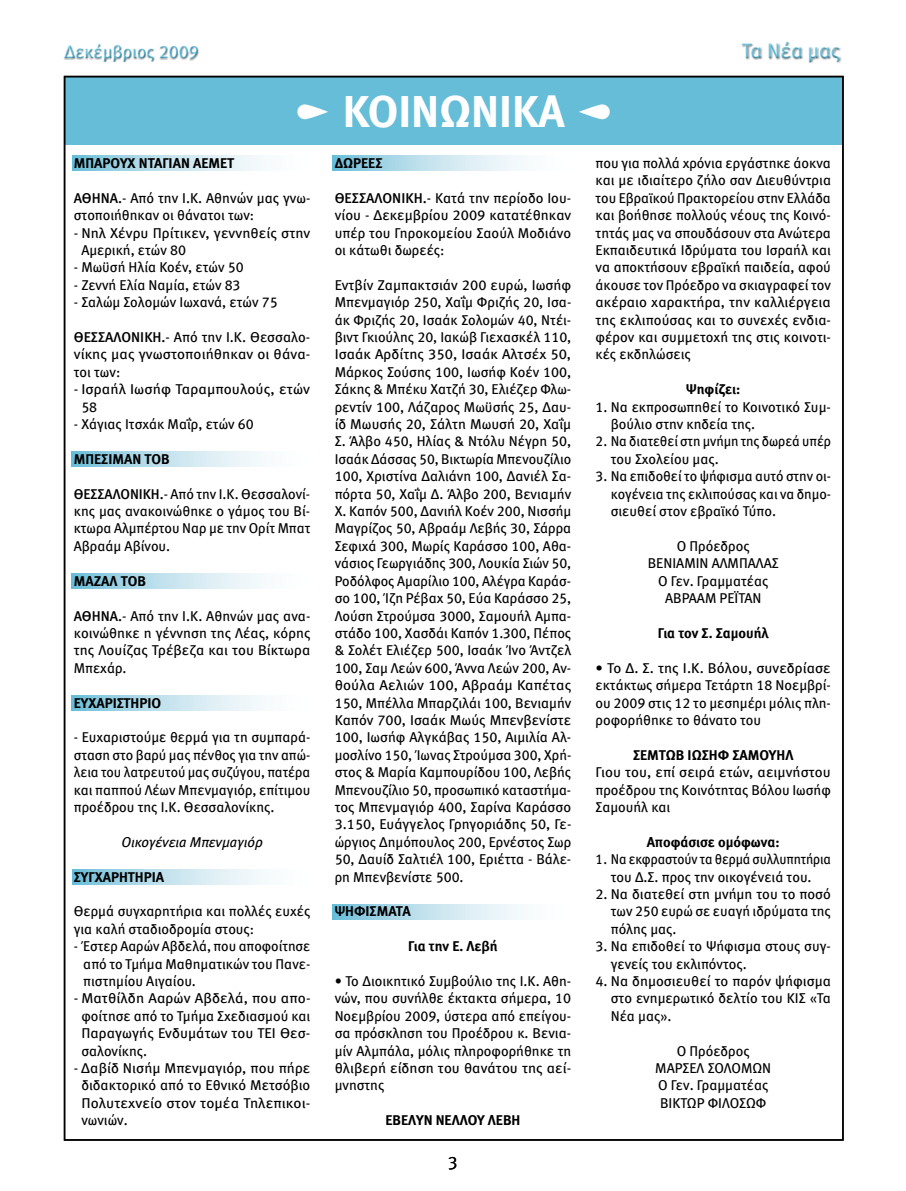
<style>
.page{position:relative;width:906px;height:1191px;background:#fff}
.page>*{position:absolute;margin:0;border:0;box-sizing:border-box;transform-origin:0 0}
.t1{font:45px "Meta Bold Greek LF";color:#fff}
.t2{font:21px "Meta Book Greek LF";color:#65bdd8}
.t3{font:18px "Meta Book Greek LF";color:#65bdd8}
.t4{font:18px "Meta Normal Greek LF";color:#000}
.t5{font:14.25px/17.4px "Meta Book Greek LF";color:#000;text-align:justify}
.t6{font:14.25px/17.4px "Meta Book Greek LF";color:#000;text-align:justify;scale:1.04 1}
.t7{font:14.25px "Meta Bold Greek LF";color:#000}
.t8{font:14.25px/17.4px "Meta Book Greek LF";color:#000;text-align:justify;scale:1.05 1}
.t9{font:14.25px/17.4px "Meta Book Greek LF";color:#000;text-align:center;scale:.93 1}
.t10{font:14.25px/17.4px "Meta Book Greek LF";color:#000;scale:.96 1}
.t11{font:14.25px/17.4px "Meta Book Greek LF";color:#000;scale:1.06 1}
.t12{font:italic 14.25px "Meta Book Greek LF";color:#000}
.s1{font-family:"FF Dingbests"}
.s2{font-family:"Meta Medium Greek LF"}
</style>
<div class="page">
<div style="left:64px;top:77px;width:779px;height:68px;background:#65bdd8"></div>
<div style="left:63px;top:41px;width:778px;height:22px;background:#000;opacity:.35"></div>
<svg style="left:332px;top:155px;width:190px;height:16px;background:#bce0ec"></svg>
<svg style="left:332px;top:904px;width:190px;height:15px;background:#bce0ec"></svg>
<svg style="left:73px;top:869px;width:190px;height:15px;background:#bce0ec"></svg>
<svg style="left:72px;top:451px;width:190px;height:15px;background:#bce0ec"></svg>
<svg style="left:72px;top:573px;width:190px;height:16px;background:#bce0ec"></svg>
<svg style="left:72px;top:695px;width:190px;height:15px;background:#bce0ec"></svg>
<svg style="left:72px;top:155px;width:191px;height:16px;background:#bce0ec"></svg>
<p class="t3" style="left:65px;top:42px;width:136px">Δεκέμβριος 2009</p>
<h2 class="t2" style="left:742px;top:39px;width:100px">Τα Νέα μας</h2>
<h1 class="t1" style="left:294px;top:86px;width:322px"><span class="s1">n</span> ΚΟΙΝΩΝΙΚΑ <span class="s1">p</span></h1>
<p class="t7" style="left:74px;top:155px;width:162px">ΜΠΑΡΟΥΧ ΝΤΑΓΙΑΝ ΑΕΜΕΤ</p>
<p class="t5" style="left:74px;top:189px;width:238px"><span class="s2">ΑΘΗΝΑ.</span>- Από την Ι.Κ. Αθηνών μας γνω&shy;στοποιήθηκαν οι θάνατοι των:</p>
<p class="t6" style="left:81px;top:224px;width:222px;text-indent:-8px">- Νηλ Χένρυ Πρίτικεν, γεννηθείς στην<br>Αμερική, ετών 80</p>
<p class="t5" style="left:74px;top:259px;width:171px">- Μωϋσή Ηλία Κοέν, ετών 50</p>
<p class="t5" style="left:74px;top:276px;width:168px">- Ζεννή Ελία Ναμία, ετών 83</p>
<p class="t5" style="left:74px;top:293px;width:205px">- Σαλώμ Σολομών Ιωχανά, ετών 75</p>
<p class="t5" style="left:74px;top:328px;width:238px"><span class="s2">ΘΕΣΣΑΛΟΝΙΚΗ.</span>- Από την Ι.Κ. Θεσσαλο&shy;νίκης μας γνωστοποιήθηκαν οι θάνα&shy;τοι των:</p>
<p class="t11" style="left:81px;top:380px;width:217px;text-indent:-8px">- Ισραήλ Ιωσήφ Ταραμπουλούς, ετών<br>58</p>
<p class="t5" style="left:74px;top:415px;width:182px">- Χάγιας Ιτσχάκ Μαΐρ, ετών 60</p>
<p class="t7" style="left:74px;top:451px;width:97px">ΜΠΕΣΙΜΑΝ ΤΟΒ</p>
<p class="t5" style="left:74px;top:485px;width:238px"><span class="s2">ΘΕΣΣΑΛΟΝΙΚΗ.</span>- Από την Ι.Κ. Θεσσαλονί&shy;κης μας ανακοινώθηκε ο γάμος του Βί&shy;κτωρα Αλμπέρτου Ναρ με την Ορίτ Μπατ Αβραάμ Αβίνου.</p>
<p class="t7" style="left:74px;top:572px;width:74px">ΜΑΖΑΛ ΤΟΒ</p>
<p class="t5" style="left:74px;top:607px;width:238px"><span class="s2">ΑΘΗΝΑ.</span>- Από την Ι.Κ. Αθηνών μας ανα&shy;κοινώθηκε η γέννηση της Λέας, κόρης της Λουίζας Τρέβεζα και του Βίκτωρα Μπεχάρ.</p>
<p class="t7" style="left:74px;top:694px;width:89px">ΕΥΧΑΡΙΣΤΗΡΙΟ</p>
<p class="t5" style="left:74px;top:728px;width:238px">- Ευχαριστούμε θερμά για τη συμπαρά&shy;σταση στο βαρύ μας πένθος για την απώ&shy;λεια του λατρευτού μας συζύγου, πατέρα και παππού Λέων Μπενμαγιόρ, επίτιμου προέδρου της Ι.Κ. Θεσσαλονίκης.</p>
<p class="t12" style="left:121px;top:834px;width:143px">Οικογένεια Μπενμαγιόρ</p>
<p class="t7" style="left:74px;top:868px;width:92px">ΣΥΓΧΑΡΗΤΗΡΙΑ</p>
<p class="t5" style="left:74px;top:902px;width:238px">Θερμά συγχαρητήρια και πολλές ευχές για καλή σταδιοδρομία στους:</p>
<p class="t5" style="left:83px;top:937px;width:229px;text-indent:-10px">- Έστερ Ααρών Αβδελά, που αποφοίτησε από το Tμήμα Μαθηματικών του Πανε&shy;πιστημίου Αιγαίου.</p>
<p class="t8" style="left:81px;top:989px;width:220px;text-indent:-8px">- Ματθίλδη Ααρών Αβδελά, που απο&shy;φοίτησε από το Τμήμα Σχεδιασμού και Παραγωγής Ενδυμάτων του ΤΕΙ Θεσ&shy;σαλονίκης.</p>
<p class="t5" style="left:81px;top:1059px;width:230px;text-indent:-8px">- Δαβίδ Νισήμ Μπενμαγιόρ, που πήρε διδακτορικό από το Εθνικό Μετσόβιο Πολυτεχνείο στον τομέα Τηλεπικοι&shy;νωνιών.</p>
<p class="t7" style="left:335px;top:155px;width:49px">ΔΩΡΕΕΣ</p>
<p class="t5" style="left:335px;top:189px;width:238px"><span class="s2">ΘΕΣΣΑΛΟΝΙΚΗ.</span>- Κατά την περίοδο Ιου&shy;νίου - Δεκεμβρίου 2009 κατατέθηκαν υπέρ του Γηροκομείου Σαούλ Μοδιάνο οι κάτωθι δωρεές:</p>
<p class="t5" style="left:335px;top:276px;width:238px">Εντβίν Ζαμπακτσιάν 200 ευρώ, Ιωσήφ Μπενμαγιόρ 250, Χαΐμ Φριζής 20, Ισα&shy;άκ Φριζής 20, Ισαάκ Σολομών 40, Ντέι&shy;βιντ Γκιούλης 20, Ιακώβ Γιεχασκέλ 110, Ισαάκ Αρδίτης 350, Ισαάκ Αλτσέχ 50, Μάρκος Σούσης 100, Ιωσήφ Κοέν 100, Σάκης &amp; Μπέκυ Χατζή 30, Ελιέζερ Φλω&shy;ρεντίν 100, Λάζαρος Μωϋσής 25, Δαυ&shy;ίδ Μωυσής 20, Σάλτη Μωυσή 20, Χαΐμ Σ. Άλβο 450, Ηλίας &amp; Ντόλυ Νέγρη 50, Ισαάκ Δάσσας 50, Βικτωρία Μπενουζίλιο 100, Χριστίνα Δαλιάνη 100, Δανιέλ Σα&shy;πόρτα 50, Χαΐμ Δ. Άλβο 200, Βενιαμήν Χ. Καπόν 500, Δανιήλ Κοέν 200, Νισσήμ Μαγρίζος 50, Αβραάμ Λεβής 30, Σάρρα Σεφιχά 300, Μωρίς Καράσσο 100, Αθα&shy;νάσιος Γεωργιάδης 300, Λουκία Σιών 50, Ροδόλφος Αμαρίλιο 100, Αλέγρα Καράσ&shy;σο 100, Ίζη Ρέβαχ 50, Εύα Καράσσο 25, Λούση Στρούμσα 3000, Σαμουήλ Αμπα&shy;στάδο 100, Χασδάι Καπόν 1.300, Πέπος &amp; Σολέτ Ελιέζερ 500, Ισαάκ Ίνο Άντζελ 100, Σαμ Λεών 600, Άννα Λεών 200, Αν&shy;θούλα Αελιών 100, Αβραάμ Καπέτας 150, Μπέλλα Μπαρζιλάι 100, Βενιαμήν Καπόν 700, Ισαάκ Μωύς Μπενβενίστε 100, Ιωσήφ Αλγκάβας 150, Αιμιλία Αλ&shy;μοσλίνο 150, Ίωνας Στρούμσα 300, Χρή&shy;στος &amp; Μαρία Καμπουρίδου 100, Λεβής Μπενουζίλιο 50, προσωπικό καταστήμα&shy;τος Μπενμαγιόρ 400, Σαρίνα Καράσσο 3.150, Ευάγγελος Γρηγοριάδης 50, Γε&shy;ώργιος Δημόπουλος 200, Ερνέστος Σωρ 50, Δαυίδ Σαλτιέλ 100, Εριέττα - Βάλε&shy;ρη Μπενβενίστε 500.</p>
<p class="t7" style="left:335px;top:903px;width:77px">ΨΗΦΙΣΜΑΤΑ</p>
<p class="t7" style="left:408px;top:938px;width:91px">Για την Ε. Λεβή</p>
<p class="t5" style="left:335px;top:972px;width:238px">• Το Διοικητικό Συμβούλιο της Ι.Κ. Αθη&shy;νών, που συνήλθε έκτακτα σήμερα, 10<br>Νοεμβρίου 2009, ύστερα από επείγου&shy;σα πρόσκληση του Προέδρου κ. Βενια&shy;μίν Αλμπάλα, μόλις πληροφορήθηκε τη θλιβερή είδηση του θανάτου της αεί&shy;μνηστης</p>
<p class="t7" style="left:385px;top:1112px;width:136px">ΕΒΕΛΥΝ ΝΕΛΛΟΥ ΛΕΒΗ</p>
<p class="t4" style="left:448px;top:1152px;width:12px">3</p>
<p class="t5" style="left:595px;top:154px;width:237px">που για πολλά χρόνια εργάστηκε άοκνα και με ιδιαίτερο ζήλο σαν Διευθύντρια του Εβραϊκού Πρακτορείου στην Ελλάδα και βοήθησε πολλούς νέους της Κοινό&shy;τητάς μας να σπουδάσουν στα Ανώτερα Εκπαιδευτικά Ιδρύματα του Ισραήλ και να αποκτήσουν εβραϊκή παιδεία, αφού άκουσε τον Πρόεδρο να σκιαγραφεί τον ακέραιο χαρακτήρα, την καλλιέργεια της εκλιπούσας και το συνεχές ενδια&shy;φέρον και συμμετοχή της στις κοινοτι&shy;κές εκδηλώσεις</p>
<p class="t7" style="left:686px;top:381px;width:56px">Ψηφίζει:</p>
<p class="t5" style="left:611px;top:398px;width:221px;text-indent:-15px">1. Να εκπροσωπηθεί το Κοινοτικό Συμ&shy;βούλιο στην κηδεία της.</p>
<p class="t10" style="left:611px;top:433px;width:231px;text-indent:-15px">2. Να διατεθεί στη μνήμη της δωρεά υπέρ του Σχολείου μας.</p>
<p class="t5" style="left:611px;top:467px;width:222px;text-indent:-15px">3. Να επιδοθεί το ψήφισμα αυτό στην οι&shy;κογένεια της εκλιπούσας και να δημο&shy;σιευθεί στον εβραϊκό Τύπο.</p>
<p class="t5" style="left:648px;top:537px;width:132px;text-align:center">Ο Πρόεδρος<br>ΒΕΝΙΑΜΙΝ ΑΛΜΠΑΛΑΣ<br>Ο Γεν. Γραμματέας<br>ΑΒΡΑΑΜ ΡΕΪΤΑΝ</p>
<p class="t7" style="left:658px;top:625px;width:112px">Για τον Σ. Σαμουήλ</p>
<p class="t6" style="left:595px;top:659px;width:228px">• Το Δ. Σ. της Ι.Κ. Βόλου, συνεδρίασε εκτάκτως σήμερα Τετάρτη 18 Νοεμβρί&shy;ου 2009 στις 12 το μεσημέρι μόλις πλη&shy;ροφορήθηκε το θάνατο του</p>
<p class="t7" style="left:633px;top:746px;width:162px">ΣΕΜΤΩΒ ΙΩΣΗΦ ΣΑΜΟΥΗΛ</p>
<p class="t6" style="left:595px;top:763px;width:228px">Γιου του, επί σειρά ετών, αειμνήστου προέδρου της Κοινότητας Βόλου Ιωσήφ Σαμουήλ και</p>
<p class="t7" style="left:647px;top:833px;width:134px">Αποφάσισε ομόφωνα:</p>
<p class="t9" style="left:595px;top:850px;width:255px">1. Να εκφραστούν τα θερμά συλλυπητήρια του Δ.Σ. προς την οικογένειά του.</p>
<p class="t5" style="left:611px;top:885px;width:222px;text-indent:-15px">2. Να διατεθεί στη μνήμη του το ποσό των 250 ευρώ σε ευαγή ιδρύματα της πόλης μας.</p>
<p class="t5" style="left:611px;top:937px;width:221px;text-indent:-15px">3. Να επιδοθεί το Ψήφισμα στους συγ&shy;γενείς του εκλιπόντος.</p>
<p class="t5" style="left:611px;top:972px;width:222px;text-indent:-15px">4. Να δημοσιευθεί το παρόν ψήφισμα στο ενημερωτικό δελτίο του ΚΙΣ «Τα Νέα μας».</p>
<p class="t5" style="left:655px;top:1042px;width:117px;text-align:center">Ο Πρόεδρος<br>ΜΑΡΣΕΛ ΣΟΛΟΜΩΝ<br>Ο Γεν. Γραμματέας<br>ΒΙΚΤΩΡ ΦΙΛΟΣΩΦ</p>
</div>
